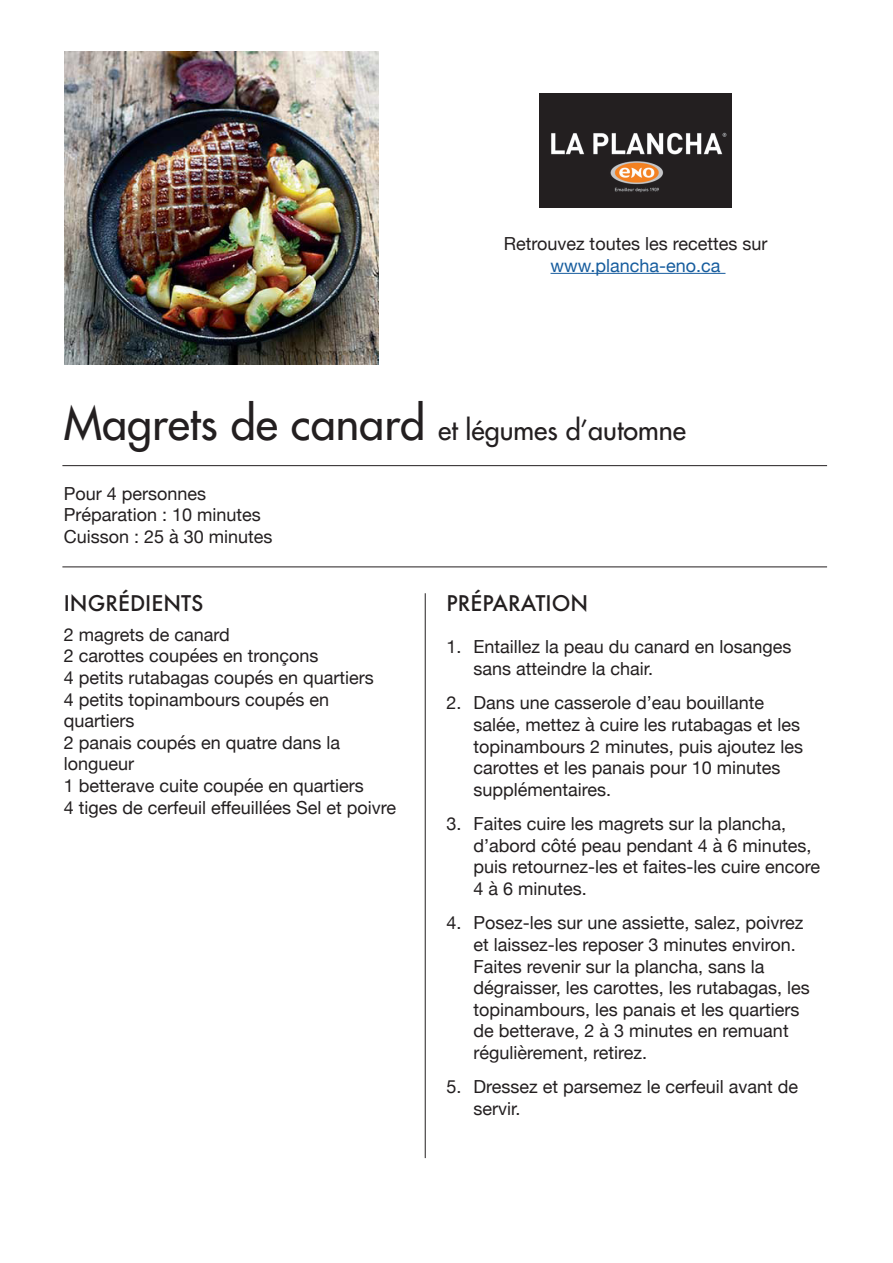
<style>
.page{position:relative;width:893px;height:1263px;background:#fff}
.page>*{position:absolute;margin:0;border:0;box-sizing:border-box;transform-origin:0 0}
.t1{font:27px "Futura";color:#231f20}
.t2{font:500 21px "Futura";color:#231f20}
.t3{font:18px/21.6px "Helvetica Neue";color:#231f20}
.t4{font:18px "Helvetica Neue";color:#175d9e}
.s1{font-size:45px}
</style>
<div class="page">
<img style="left:539px;top:93px;width:193px;height:115px">
<img style="left:65px;top:51px;width:313px;height:314px">
<hr style="left:62px;top:465px;width:765px;height:1px;background:#231f20">
<hr style="left:62px;top:566px;width:765px;height:1px;background:#231f20">
<hr style="left:425px;top:593px;width:1px;height:565px;background:#231f20">
<hr style="left:550px;top:273px;width:175px;height:1px;background:#175d9e">
<p class="t3" style="left:504px;top:234px;width:265px">Retrouvez toutes les recettes sur</p>
<p class="t4" style="left:550px;top:252px;width:171px">www.plancha-eno.ca</p>
<p class="t1" style="left:64px;top:413px;width:624px"><span class="s1">Magrets de canard</span> et légumes d’automne</p>
<p class="t3" style="left:64px;top:483px;width:144px">Pour 4 personnes</p>
<p class="t3" style="left:64px;top:505px;width:199px">Préparation : 10 minutes</p>
<p class="t3" style="left:64px;top:527px;width:210px">Cuisson : 25 à 30 minutes</p>
<p class="t2" style="left:64px;top:588px;width:141px">INGRÉDIENTS</p>
<p class="t3" style="left:64px;top:624px;width:168px">2 magrets de canard</p>
<p class="t3" style="left:64px;top:646px;width:256px">2 carottes coupées en tronçons</p>
<p class="t3" style="left:64px;top:668px;width:312px">4 petits rutabagas coupés en quartiers</p>
<p class="t3" style="left:64px;top:689px;width:267px">4 petits topinambours coupés en quartiers</p>
<p class="t3" style="left:64px;top:732px;width:278px">2 panais coupés en quatre dans la longueur</p>
<p class="t3" style="left:64px;top:776px;width:302px">1 betterave cuite coupée en quartiers</p>
<p class="t3" style="left:64px;top:797px;width:334px">4 tiges de cerfeuil effeuillées Sel et poivre</p>
<p class="t2" style="left:446px;top:588px;width:143px">PRÉPARATION</p>
<p class="t3" style="left:473px;top:637px;width:320px;text-indent:-27px">1. Entaillez la peau du canard en losanges sans atteindre la chair.</p>
<p class="t3" style="left:473px;top:693px;width:331px;text-indent:-27px">2. Dans une casserole d’eau bouillante salée, mettez à cuire les rutabagas et les topinambours 2 minutes, puis ajoutez les carottes et les panais pour 10 minutes supplémentaires.</p>
<p class="t3" style="left:473px;top:814px;width:348px;text-indent:-27px">3. Faites cuire les magrets sur la plancha, d’abord côté peau pendant 4 à 6 minutes, puis retournez-les et faites-les cuire encore 4 à 6 minutes.</p>
<p class="t3" style="left:473px;top:913px;width:338px;text-indent:-27px">4. Posez-les sur une assiette, salez, poivrez et laissez-les reposer 3 minutes environ.<br>Faites revenir sur la plancha, sans la dégraisser, les carottes, les rutabagas, les topinambours, les panais et les quartiers de betterave, 2 à 3 minutes en remuant régulièrement, retirez.</p>
<p class="t3" style="left:473px;top:1077px;width:326px;text-indent:-27px">5. Dressez et parsemez le cerfeuil avant de servir.</p>
</div>
